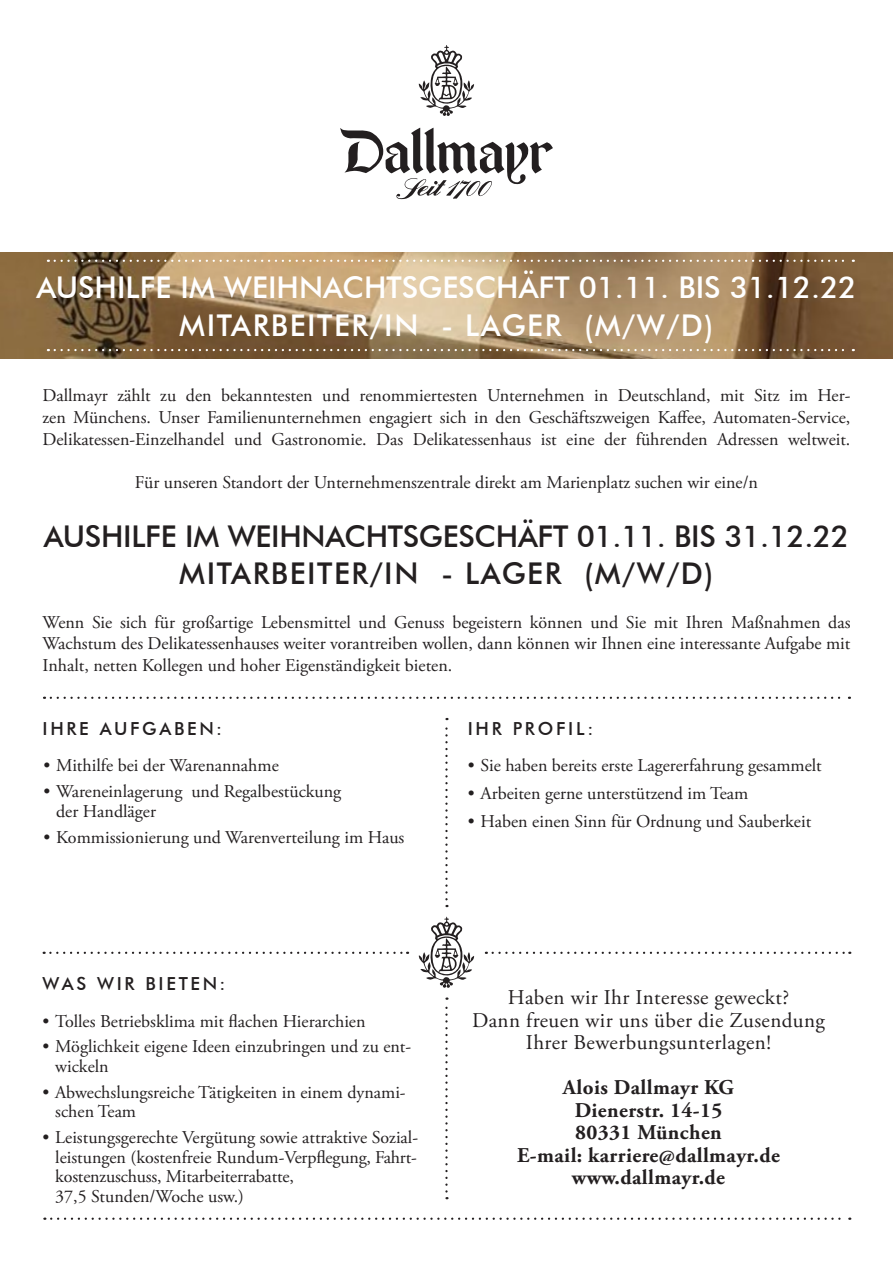
<style>
.page{position:relative;width:893px;height:1263px;background:#fff}
.page>*{position:absolute;margin:0;border:0;box-sizing:border-box;transform-origin:0 0}
.t1{font:500 30px/37.5px "Futura BT";color:#fff;text-align:center}
.t2{font:500 30px/37.5px "Futura BT";letter-spacing:-.01em;color:#231f20;text-align:center}
.t3{font:21px/22.5px "Adobe Garamond Pro";letter-spacing:.02em;color:#231f20;text-align:center}
.t4{font:700 21px/22.5px "Adobe Garamond Pro";letter-spacing:.02em;color:#231f20;text-align:center}
.t5{font:18px/19.5px "Adobe Garamond Pro";color:#231f20}
.t6{font:500 18px "Futura BT";letter-spacing:.15em;color:#231f20}
</style>
<div class="page">
<img style="left:0;top:252px;width:893px;height:107px">
<svg style="left:55px;top:260px;width:799px;height:2px"></svg>
<svg style="left:55px;top:349px;width:799px;height:2px"></svg>
<svg style="left:340px;top:128px;width:213px;height:71px"></svg>
<svg style="left:419px;top:45px;width:55px;height:71px"></svg>
<svg style="left:51px;top:697px;width:799px;height:2px"></svg>
<svg style="left:445px;top:997px;width:3px;height:194px"></svg>
<svg style="left:51px;top:1217px;width:799px;height:3px"></svg>
<svg style="left:493px;top:952px;width:357px;height:2px"></svg>
<svg style="left:44px;top:952px;width:364px;height:2px"></svg>
<svg style="left:445px;top:718px;width:3px;height:181px"></svg>
<svg style="left:419px;top:916px;width:55px;height:72px"></svg>
<h1 class="t1" style="left:36px;top:269px;width:822px">AUSHILFE IM WEIHNACHTSGESCHÄFT 01.11. BIS 31.12.22<br>MITARBEITER/IN - LAGER (M/W/D)</h1>
<p class="t5" style="left:43px;top:385px;width:809px;line-height:21.6px;text-align:justify">Dallmayr zählt zu den bekanntesten und renommiertesten Unternehmen in Deutschland, mit Sitz im Her&shy;zen Münchens. Unser Familienunternehmen engagiert sich in den Geschäftszweigen Kaffee, Automaten-Service, Delikatessen-Einzelhandel und Gastronomie. Das Delikatessenhaus ist eine der führenden Adressen weltweit.</p>
<p class="t5" style="left:135px;top:473px;width:625px">Für unseren Standort der Unternehmenszentrale direkt am Marienplatz suchen wir eine/n</p>
<h1 class="t2" style="left:44px;top:517px;width:807px">AUSHILFE IM WEIHNACHTSGESCHÄFT 01.11. BIS 31.12.22<br>MITARBEITER/IN - LAGER (M/W/D)</h1>
<p class="t5" style="left:43px;top:612px;width:809px;line-height:21.6px;text-align:justify">Wenn Sie sich für großartige Lebensmittel und Genuss begeistern können und Sie mit Ihren Maßnahmen das Wachstum des Delikatessenhauses weiter vorantreiben wollen, dann können wir Ihnen eine interessante Aufgabe mit Inhalt, netten Kollegen und hoher Eigenständigkeit bieten.</p>
<p class="t6" style="left:43px;top:718px;width:181px">IHRE AUFGABEN:</p>
<p class="t6" style="left:468px;top:718px;width:127px">IHR PROFIL:</p>
<p class="t5" style="left:43px;top:756px;width:237px">• Mithilfe bei der Warenannahme</p>
<p class="t5" style="left:56px;top:782px;width:287px;text-indent:-13px">• Wareneinlagerung und Regalbestückung der Handläger</p>
<p class="t5" style="left:43px;top:828px;width:363px">• Kommissionierung und Warenverteilung im Haus</p>
<p class="t5" style="left:468px;top:756px;width:355px">• Sie haben bereits erste Lagererfahrung gesammelt</p>
<p class="t5" style="left:468px;top:784px;width:282px">• Arbeiten gerne unterstützend im Team</p>
<p class="t5" style="left:468px;top:812px;width:345px">• Haben einen Sinn für Ordnung und Sauberkeit</p>
<p class="t6" style="left:43px;top:973px;width:184px">WAS WIR BIETEN:</p>
<p class="t5" style="left:43px;top:1012px;width:324px">• Tolles Betriebsklima mit flachen Hierarchien</p>
<p class="t5" style="left:55px;top:1037px;width:357px;text-indent:-13px">• Möglichkeit eigene Ideen einzubringen und zu ent&shy;wickeln</p>
<p class="t5" style="left:55px;top:1083px;width:352px;text-indent:-13px">• Abwechslungsreiche Tätigkeiten in einem dynami&shy;schen Team</p>
<p class="t5" style="left:55px;top:1128px;width:364px;text-indent:-13px">• Leistungsgerechte Vergütung sowie attraktive Sozial&shy;leistungen (kostenfreie Rundum-Verpflegung, Fahrt&shy;kostenzuschuss, Mitarbeiterrabatte,<br>37,5 Stunden/Woche usw.)</p>
<p class="t3" style="left:472px;top:987px;width:354px">Haben wir Ihr Interesse geweckt?<br>Dann freuen wir uns über die Zusendung<br>Ihrer Bewerbungsunterlagen!</p>
<p class="t4" style="left:517px;top:1077px;width:264px">Alois Dallmayr KG<br>Dienerstr. 14-15<br>80331 München<br>E-mail: karriere@dallmayr.de www.dallmayr.de</p>
</div>
